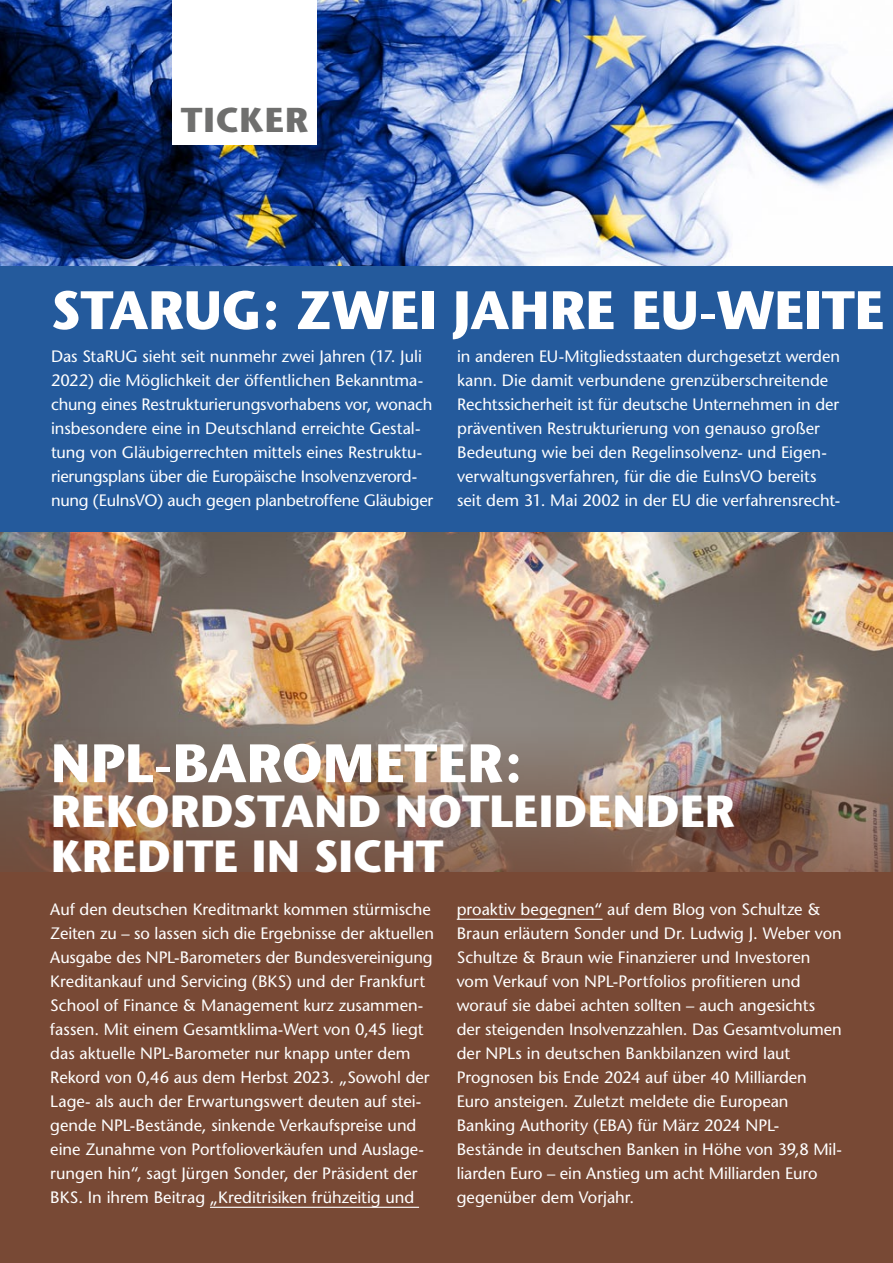
<style>
.page{position:relative;width:893px;height:1263px;background:#fff}
.page>*{position:absolute;margin:0;border:0;box-sizing:border-box;transform-origin:0 0}
.t1{font:700 54px "Stone Sans";color:#fff}
.t2{font:700 45px/45px "Stone Sans";letter-spacing:.015em;color:#fff}
.t3{font:700 34.5px "Stone Sans";letter-spacing:.025em;color:#6f6f6e}
.t4{font:16.5px/24px "Stone Sans";letter-spacing:-.005em;color:#fff}
</style>
<div class="page">
<img style="left:0;top:532px;width:893px;height:196px">
<div style="left:0;top:872px;width:893px;height:391px;background:#784935"></div>
<img style="left:0;top:0;width:893px;height:267px">
<div style="left:0;top:267px;width:893px;height:265px;background:#245a9c"></div>
<hr style="left:210px;top:1207px;width:209px;height:1px;background:#fff">
<hr style="left:457px;top:919px;width:145px;height:1px;background:#fff">
<hr style="left:892px;top:872px;width:1px;height:391px;background:#293144">
<div style="left:172px;top:0;width:145px;height:145px;background:#fff"></div>
<img style="left:0;top:728px;width:893px;height:144px">
<h3 class="t3" style="left:181px;top:99px;width:129px">TICKER</h3>
<h1 class="t1" style="left:51px;top:278px;width:835px">STARUG: ZWEI JAHRE EU -WEITE</h1>
<p class="t4" style="left:51px;top:344px;width:384px">Das StaRUG sieht seit nunmehr zwei Jahren (17. Juli 2022) die Möglichkeit der öffentlichen Bekanntma&shy;chung eines Restrukturierungsvorhabens vor, wonach insbesondere eine in Deutschland erreichte Gestal&shy;tung von Gläubigerrechten mittels eines Restruktu&shy;rierungsplans über die Europäische Insolvenzverord&shy;nung (EuInsVO) auch gegen planbetroffene Gläubiger</p>
<p class="t4" style="left:457px;top:344px;width:385px">in anderen EU-Mitgliedsstaaten durchgesetzt werden kann. Die damit verbundene grenzüberschreitende Rechtssicherheit ist für deutsche Unternehmen in der präventiven Restrukturierung von genauso großer Bedeutung wie bei den Regelinsolvenz- und Eigen&shy;verwaltungsverfahren, für die die EuInsVO bereits seit dem 31. Mai 2002 in der EU die verfahrensrecht-</p>
<h1 class="t1" style="left:51px;top:731px;width:34px">NPL</h1>
<h1 class="t1" style="left:154px;top:731px;width:370px">-BAROMETER:</h1>
<h2 class="t2" style="left:51px;top:789px;width:685px">REKORDSTAND NOTLEIDENDER<br>KREDITE IN SICHT</h2>
<p class="t4" style="left:50px;top:897px;width:385px">Auf den deutschen Kreditmarkt kommen stürmische Zeiten zu – so lassen sich die Ergebnisse der aktuellen Ausgabe des NPL-Barometers der Bundesvereinigung Kreditankauf und Servicing (BKS) und der Frankfurt School of Finance &amp; Management kurz zusammen&shy;fassen. Mit einem Gesamtklima-Wert von 0,45 liegt das aktuelle NPL-Barometer nur knapp unter dem Rekord von 0,46 aus dem Herbst 2023. „Sowohl der Lage- als auch der Erwartungswert deuten auf stei&shy;gende NPL-Bestände, sinkende Verkaufspreise und eine Zunahme von Portfolioverkäufen und Auslage&shy;rungen hin“, sagt Jürgen Sonder, der Präsident der BKS. In ihrem Beitrag „Kreditrisiken frühzeitig und</p>
<p class="t4" style="left:457px;top:897px;width:387px">proaktiv begegnen“ auf dem Blog von Schultze &amp; Braun erläutern Sonder und Dr. Ludwig J. Weber von Schultze &amp; Braun wie Finanzierer und Investoren vom Verkauf von NPL-Portfolios profitieren und worauf sie dabei achten sollten – auch angesichts der steigenden Insolvenzzahlen. Das Gesamtvolumen der NPLs in deutschen Bankbilanzen wird laut Prognosen bis Ende 2024 auf über 40 Milliarden Euro ansteigen. Zuletzt meldete die European Banking Authority (EBA) für März 2024 NPL-Bestände in deutschen Banken in Höhe von 39,8 Mil&shy;liarden Euro – ein Anstieg um acht Milliarden Euro gegenüber dem Vorjahr.</p>
</div>
